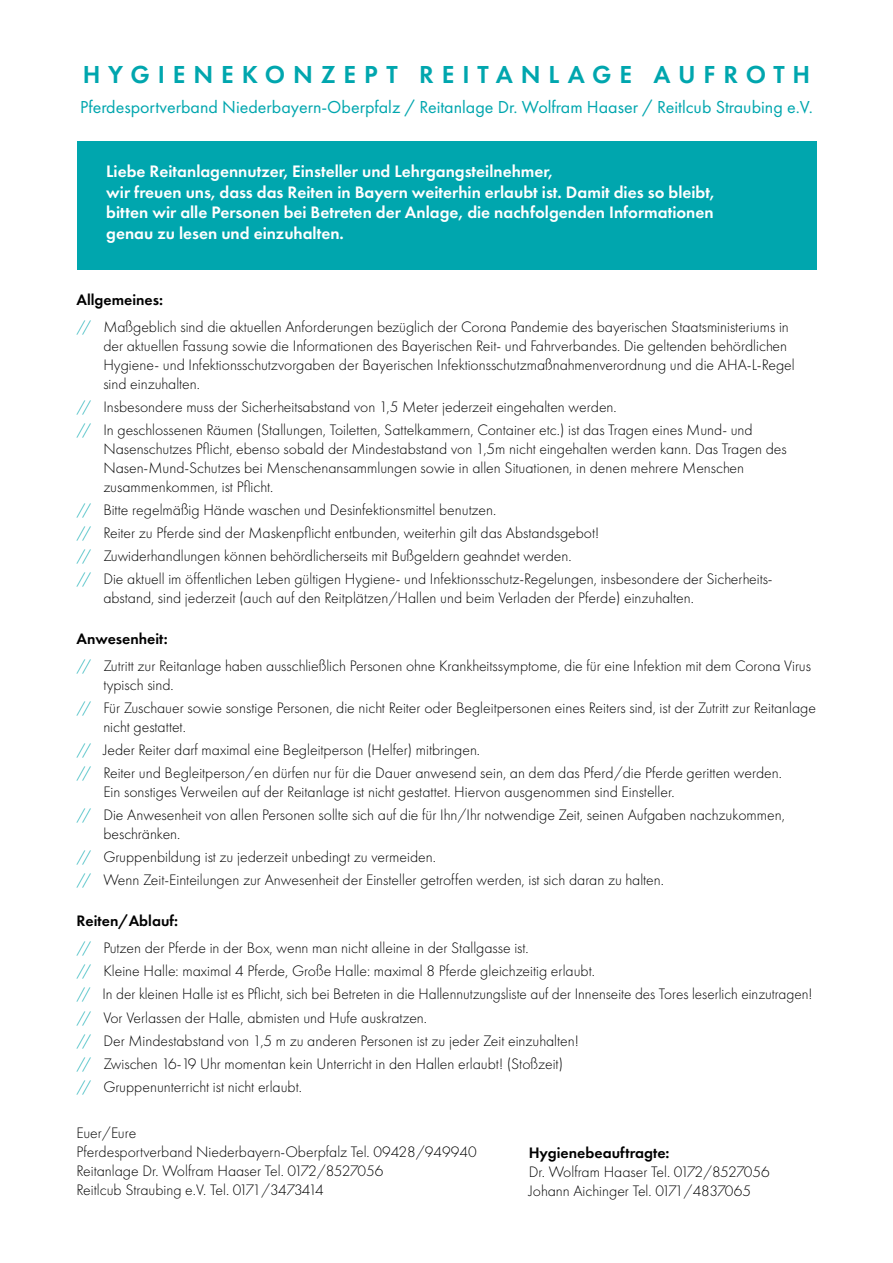
<style>
.page{position:relative;width:893px;height:1263px;background:#fff}
.page>*{position:absolute;margin:0;border:0;box-sizing:border-box;transform-origin:0 0}
.t1{font:600 25.5px "Futura PT";letter-spacing:.31em;color:#00a6ae}
.t2{font:18px "Futura PT";color:#00a6ae}
.t3{font:600 17.25px/20.7px "Futura PT";color:#fff}
.t4{font:300 15.75px/23.1px "Futura PT";color:#000}
.t5{font:600 15.75px "Futura PT";color:#000}
.s1{font-weight:600}
.s2{color:#00a6ae}
</style>
<div class="page">
<div style="left:77px;top:141px;width:739px;height:129px;background:#00a6ae"></div>
<h1 class="t1" style="left:83px;top:59px;width:729px">HYGIENEKONZEPT REITANLAGE AUFROTH</h1>
<p class="t2" style="left:80px;top:97px;width:734px">Pferdesportverband Niederbayern-Oberpfalz / Reitanlage Dr. Wolfram Haaser / Reitlcub Straubing e.V.</p>
<p class="t3" style="left:106px;top:161px;width:610px">Liebe Reitanlagennutzer, Einsteller und Lehrgangsteilnehmer,<br>wir freuen uns, dass das Reiten in Bayern weiterhin erlaubt ist. Damit dies so bleibt, bitten wir alle Personen bei Betreten der Anlage, die nachfolgenden Informationen genau zu lesen und einzuhalten.</p>
<p class="t4" style="left:77px;top:286px;width:714px;line-height:27.5px"><span class="s1">Allgemeines:<br></span><span class="s2">//</span> Maßgeblich sind die aktuellen Anforderungen bezüglich der Corona Pandemie des bayerischen Staatsministeriums in</p>
<p class="t4" style="left:103px;top:336px;width:693px;line-height:18.9px">der aktuellen Fassung sowie die Informationen des Bayerischen Reit- und Fahrverbandes. Die geltenden behördlichen<br>Hygiene- und Infektionsschutzvorgaben der Bayerischen Infektionsschutzmaßnahmenverordnung und die AHA-L-Regel sind einzuhalten.</p>
<p class="t4" style="left:77px;top:395px;width:678px"><span class="s2">//</span> Insbesondere muss der Sicherheitsabstand von 1,5 Meter jederzeit eingehalten werden.<br><span class="s2">//</span> In geschlossenen Räumen (Stallungen, Toiletten, Sattelkammern, Container etc.) ist das Tragen eines Mund- und</p>
<p class="t4" style="left:103px;top:439px;width:685px;line-height:18.9px">Nasenschutzes Pflicht, ebenso sobald der Mindestabstand von 1,5m nicht eingehalten werden kann. Das Tragen des<br>Nasen‐Mund‐Schutzes bei Menschenansammlungen sowie in allen Situationen, in denen mehrere Menschen zusammenkommen, ist Pflicht.</p>
<p class="t4" style="left:77px;top:498px;width:698px"><span class="s2">//</span> Bitte regelmäßig Hände waschen und Desinfektionsmittel benutzen.<br><span class="s2">//</span> Reiter zu Pferde sind der Maskenpflicht entbunden, weiterhin gilt das Abstandsgebot!<br><span class="s2">//</span> Zuwiderhandlungen können behördlicherseits mit Bußgeldern geahndet werden.<br><span class="s2">//</span> Die aktuell im öffentlichen Leben gültigen Hygiene- und Infektionsschutz-Regelungen, insbesondere der Sicherheits-</p>
<p class="t4" style="left:103px;top:587px;width:592px">abstand, sind jederzeit (auch auf den Reitplätzen/Hallen und beim Verladen der Pferde) einzuhalten.</p>
<p class="t4" style="left:77px;top:625px;width:736px;line-height:27.5px"><span class="s1">Anwesenheit:<br></span><span class="s2">//</span> Zutritt zur Reitanlage haben ausschließlich Personen ohne Krankheitssymptome, die für eine Infektion mit dem Corona Virus</p>
<p class="t4" style="left:77px;top:673px;width:741px;text-indent:27px">typisch sind.<br><span class="s2">//</span> Für Zuschauer sowie sonstige Personen, die nicht Reiter oder Begleitpersonen eines Reiters sind, ist der Zutritt zur Reitanlage</p>
<p class="t4" style="left:77px;top:715px;width:707px;text-indent:27px">nicht gestattet.<br><span class="s2">//</span> Jeder Reiter darf maximal eine Begleitperson (Helfer) mitbringen.<br><span class="s2">//</span> Reiter und Begleitperson/en dürfen nur für die Dauer anwesend sein, an dem das Pferd/die Pferde geritten werden.</p>
<p class="t4" style="left:77px;top:780px;width:710px;text-indent:27px">Ein sonstiges Verweilen auf der Reitanlage ist nicht gestattet. Hiervon ausgenommen sind Einsteller.<br><span class="s2">//</span> Die Anwesenheit von allen Personen sollte sich auf die für Ihn/Ihr notwendige Zeit, seinen Aufgaben nachzukommen,</p>
<p class="t4" style="left:77px;top:822px;width:589px;text-indent:27px">beschränken.<br><span class="s2">//</span> Gruppenbildung ist zu jederzeit unbedingt zu vermeiden.<br><span class="s2">//</span> Wenn Zeit-Einteilungen zur Anwesenheit der Einsteller getroffen werden, ist sich daran zu halten.</p>
<p class="t4" style="left:77px;top:907px;width:454px;line-height:27.5px"><span class="s1">Reiten/Ablauf:<br></span><span class="s2">//</span> Putzen der Pferde in der Box, wenn man nicht alleine in der Stallgasse ist.</p>
<p class="t4" style="left:77px;top:959px;width:737px"><span class="s2">//</span> Kleine Halle: maximal 4 Pferde, Große Halle: maximal 8 Pferde gleichzeitig erlaubt.<br><span class="s2">//</span> In der kleinen Halle ist es Pflicht, sich bei Betreten in die Hallennutzungsliste auf der Innenseite des Tores leserlich einzutragen! <span class="s2">//</span> Vor Verlassen der Halle, abmisten und Hufe auskratzen.<br><span class="s2">//</span> Der Mindestabstand von 1,5 m zu anderen Personen ist zu jeder Zeit einzuhalten!<br><span class="s2">//</span> Zwischen 16-19 Uhr momentan kein Unterricht in den Hallen erlaubt! (Stoßzeit)<br><span class="s2">//</span> Gruppenunterricht ist nicht erlaubt.</p>
<p class="t4" style="left:77px;top:1124px;width:402px;line-height:18.9px">Euer/Eure<br>Pferdesportverband Niederbayern-Oberpfalz Tel. 09428/949940<br>Reitanlage Dr. Wolfram Haaser Tel. 0172/8527056<br>Reitlcub Straubing e.V. Tel. 0171/3473414</p>
<p class="t5" style="left:529px;top:1143px;width:142px">Hygienebeauftragte:</p>
<p class="t4" style="left:529px;top:1162px;width:243px;line-height:18.9px">Dr. Wolfram Haaser Tel. 0172/8527056<br>Johann Aichinger Tel. 0171/4837065</p>
</div>
